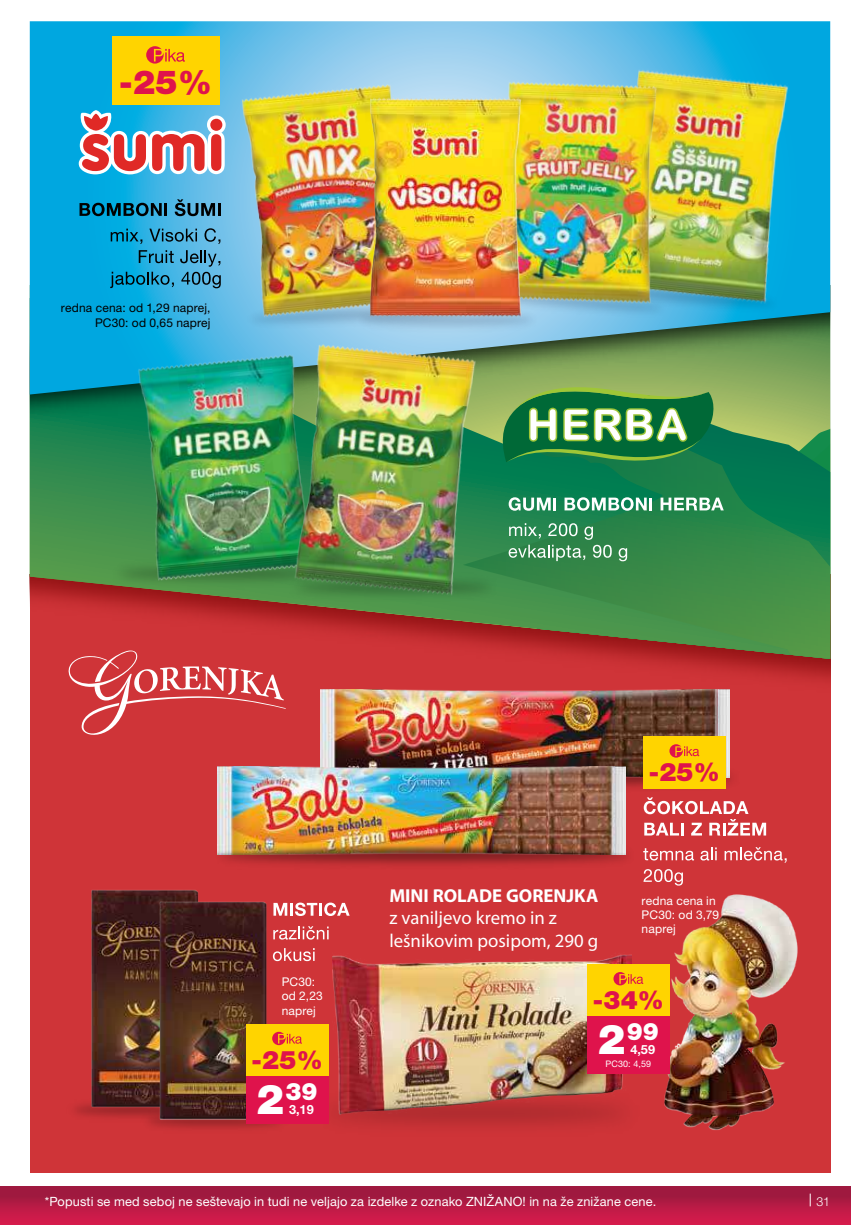
<style>
.page{position:relative;width:851px;height:1225px;background:#fff}
.page>*{position:absolute;margin:0;border:0;box-sizing:border-box;transform-origin:0 0}
.t1{font:900 33.15px "Helvetica Neue LT Pro";color:#df134c}
.t2{font:900 25.5px "Helvetica Neue LT Pro";color:#df134c}
.t3{font:900 24px "Helvetica Neue LT Pro";color:#fff}
.t4{font:18.75px/22.5px "Myriad Pro";color:#fff}
.t5{font:700 18.75px "Myriad Pro";color:#fff}
.t6{font:12.75px "Helvetica Neue LT Pro";letter-spacing:.01em;color:#fff}
.t7{font:700 12.75px "Helvetica Neue LT Pro";color:#fff}
.t8{font:300 12.45px "Helvetica Neue LT Pro";color:#fff}
.t9{font:12px/14.4px "Helvetica Neue LT Pro";letter-spacing:.015em;color:#fff}
.t10{font:12px/14.4px "Helvetica Neue LT Pro";letter-spacing:.015em;color:#000;text-align:right}
.t11{font:9px "Helvetica Neue LT Pro";letter-spacing:.01em;color:#fff}
.s1{font-size:41.25px}
</style>
<div class="page">
<div style="left:30px;top:574px;width:800px;height:598px;background:#cf3438"></div>
<img style="left:320px;top:659px;width:510px;height:65px">
<svg style="left:30px;top:459px;width:433px;height:184px"></svg>
<svg style="left:463px;top:459px;width:367px;height:200px;background:#3b7e47"></svg>
<img style="left:30px;top:394px;width:800px;height:65px">
<svg style="left:30px;top:21px;width:800px;height:373px;background:#3ab2d6"></svg>
<svg style="left:79px;top:203px;width:88px;height:13px"></svg>
<svg style="left:175px;top:199px;width:46px;height:17px"></svg>
<svg style="left:111px;top:229px;width:31px;height:15px"></svg>
<svg style="left:149px;top:229px;width:48px;height:13px"></svg>
<svg style="left:204px;top:228px;width:16px;height:16px"></svg>
<svg style="left:139px;top:250px;width:35px;height:13px"></svg>
<svg style="left:110px;top:272px;width:64px;height:16px"></svg>
<svg style="left:180px;top:250px;width:41px;height:38px"></svg>
<svg style="left:508px;top:497px;width:48px;height:14px"></svg>
<svg style="left:564px;top:497px;width:88px;height:14px"></svg>
<svg style="left:660px;top:497px;width:63px;height:13px"></svg>
<svg style="left:508px;top:523px;width:103px;height:38px;background:#529a6b"></svg>
<svg style="left:618px;top:548px;width:9px;height:13px"></svg>
<svg style="left:68px;top:650px;width:218px;height:85px"></svg>
<img style="left:204px;top:259px;width:109px;height:90px">
<img style="left:708px;top:236px;width:113px;height:117px">
<img style="left:580px;top:307px;width:128px;height:51px">
<img style="left:313px;top:307px;width:267px;height:66px">
<img style="left:607px;top:61px;width:189px;height:251px">
<img style="left:233px;top:75px;width:188px;height:251px">
<img style="left:72px;top:520px;width:177px;height:105px">
<img style="left:249px;top:534px;width:288px;height:105px">
<svg style="left:79px;top:110px;width:147px;height:64px"></svg>
<svg style="left:498px;top:379px;width:218px;height:91px;background:#4d9558"></svg>
<img style="left:499px;top:80px;width:160px;height:227px">
<img style="left:134px;top:349px;width:156px;height:234px">
<img style="left:290px;top:339px;width:191px;height:260px">
<img style="left:89px;top:890px;width:84px;height:218px">
<img style="left:362px;top:89px;width:165px;height:236px">
<svg style="left:674px;top:831px;width:92px;height:4px"></svg>
<svg style="left:675px;top:850px;width:19px;height:10px"></svg>
<svg style="left:700px;top:847px;width:16px;height:13px"></svg>
<svg style="left:724px;top:847px;width:62px;height:16px"></svg>
<svg style="left:675px;top:872px;width:7px;height:3px"></svg>
<img style="left:278px;top:724px;width:489px;height:107px">
<img style="left:320px;top:690px;width:409px;height:87px">
<img style="left:173px;top:801px;width:501px;height:98px">
<img style="left:217px;top:766px;width:408px;height:88px">
<img style="left:328px;top:1059px;width:312px;height:67px">
<img style="left:333px;top:954px;width:298px;height:161px">
<svg style="left:273px;top:902px;width:76px;height:14px"></svg>
<svg style="left:273px;top:926px;width:55px;height:13px"></svg>
<svg style="left:273px;top:948px;width:41px;height:13px"></svg>
<img style="left:100px;top:1068px;width:229px;height:63px">
<img style="left:157px;top:899px;width:110px;height:221px">
<img style="left:640px;top:875px;width:158px;height:255px">
<div style="left:112px;top:36px;width:107px;height:68px;background:#ffd400"></div>
<svg style="left:146px;top:46px;width:39px;height:18px"></svg>
<div style="left:643px;top:736px;width:82px;height:53px;background:#ffd400"></div>
<svg style="left:669px;top:744px;width:30px;height:13px"></svg>
<div style="left:587px;top:964px;width:82px;height:52px;background:#ffd400"></div>
<svg style="left:613px;top:972px;width:30px;height:13px"></svg>
<div style="left:587px;top:1016px;width:82px;height:57px;background:#df134c"></div>
<div style="left:246px;top:1024px;width:82px;height:52px;background:#ffd400"></div>
<svg style="left:272px;top:1031px;width:30px;height:14px"></svg>
<div style="left:246px;top:1076px;width:82px;height:47px;background:#df134c"></div>
<div style="left:0;top:1186px;width:850px;height:39px;background:linear-gradient(to bottom,#94193c,#da1c4d)"></div>
<svg style="left:809px;top:1193px;width:1px;height:13px"></svg>
<h1 class="t1" style="left:119px;top:63px;width:94px">-25%</h1>
<p class="t10" style="left:61px;top:301px;width:151px">redna cena: od 1,29 naprej,<br>PC30: od 0,65 naprej</p>
<p class="t9" style="left:281px;top:974px;width:43px">PC30: od 2,23 naprej</p>
<h2 class="t2" style="left:251px;top:1044px;width:73px">-25%</h2>
<h3 class="t3" style="left:256px;top:1077px;width:63px"><span class="s1">2</span>39</h3>
<p class="t7" style="left:289px;top:1101px;width:26px">3,19</p>
<h3 class="t5" style="left:389px;top:883px;width:210px">MINI ROLADE GORENJKA</h3>
<h3 class="t4" style="left:389px;top:906px;width:210px">z vaniljevo kremo in z lešnikovim posipom, 290 g</h3>
<h2 class="t2" style="left:648px;top:757px;width:73px">-25%</h2>
<p class="t9" style="left:641px;top:893px;width:79px">redna cena in<br>PC30: od 3,79 naprej</p>
<h2 class="t2" style="left:592px;top:984px;width:73px">-34%</h2>
<h3 class="t3" style="left:597px;top:1017px;width:63px"><span class="s1">2</span>99</h3>
<p class="t11" style="left:605px;top:1058px;width:47px">PC30: 4,59</p>
<p class="t7" style="left:630px;top:1041px;width:26px">4,59</p>
<p class="t6" style="left:45px;top:1193px;width:613px">*Popusti se med seboj ne seštevajo in tudi ne veljajo za izdelke z oznako ZNIŽANO! in na že znižane cene.</p>
<p class="t8" style="left:816px;top:1194px;width:15px">31</p>
</div>
